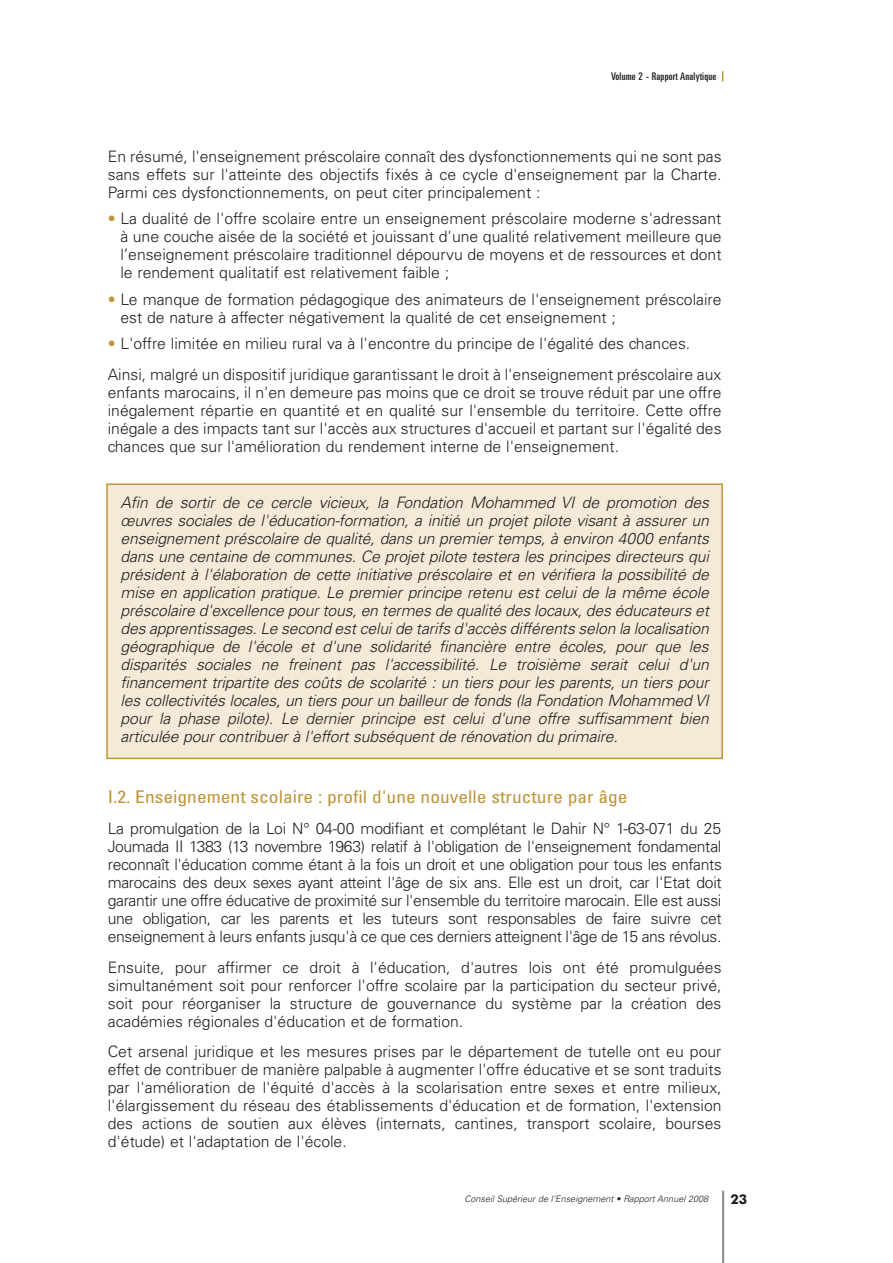
<style>
.page{position:relative;width:893px;height:1263px;background:#fff}
.page>*{position:absolute;margin:0;border:0;box-sizing:border-box;transform-origin:0 0}
.t1{font:condensed 17.55px "Univers";color:#c09437;scale:1.11 1}
.t2{font:300 15.75px/18px "Univers";color:#231f20;text-align:justify}
.t3{font:italic 300 15.75px/18px "Univers";letter-spacing:-.01em;color:#231f20;text-align:justify}
.t4{font:700 13.5px "Futura BT";color:#231f20}
.t5{font:ultra-condensed 10.5px "Univers";letter-spacing:.02em;color:#231f20;scale:1.1 1}
.t6{font:italic 300 9px "Univers";color:#231f20}
.s1{color:#c09437}
</style>
<div class="page">
<div style="left:107px;top:484px;width:615px;height:274px;background:#f4ead7"></div>
<div style="left:106px;top:483px;width:617px;height:276px;border:2px solid #c09437"></div>
<hr style="left:722px;top:1191px;width:2px;height:72px;background:#939598">
<p class="t5" style="left:611px;top:72px;width:97px">Volume 2 - Rapport Analytique</p>
<p class="t2" style="left:108px;top:149px;width:615px">En résumé, l'enseignement préscolaire connaît des dysfonctionnements qui ne sont pas sans effets sur l'atteinte des objectifs fixés à ce cycle d'enseignement par la Charte.<br>Parmi ces dysfonctionnements, on peut citer principalement :</p>
<p class="t2" style="left:120px;top:211px;width:603px;text-indent:-13px"><span class="s1">•</span> La dualité de l'offre scolaire entre un enseignement préscolaire moderne s'adressant à une couche aisée de la société et jouissant d'une qualité relativement meilleure que l’enseignement préscolaire traditionnel dépourvu de moyens et de ressources et dont le rendement qualitatif est relativement faible ;</p>
<p class="t2" style="left:120px;top:292px;width:603px;text-indent:-13px"><span class="s1">•</span> Le manque de formation pédagogique des animateurs de l'enseignement préscolaire est de nature à affecter négativement la qualité de cet enseignement ;</p>
<p class="t2" style="left:108px;top:330px;width:615px;line-height:30.8px"><span class="s1">•</span> L'offre limitée en milieu rural va à l'encontre du principe de l'égalité des chances.<br>Ainsi, malgré un dispositif juridique garantissant le droit à l'enseignement préscolaire aux</p>
<p class="t2" style="left:108px;top:385px;width:615px">enfants marocains, il n'en demeure pas moins que ce droit se trouve réduit par une offre inégalement répartie en quantité et en qualité sur l'ensemble du territoire. Cette offre inégale a des impacts tant sur l'accès aux structures d'accueil et partant sur l'égalité des chances que sur l'amélioration du rendement interne de l'enseignement.</p>
<p class="t3" style="left:121px;top:494px;width:590px">Afin de sortir de ce cercle vicieux, la Fondation Mohammed VI de promotion des œuvres sociales de l'éducation-formation, a initié un projet pilote visant à assurer un enseignement préscolaire de qualité, dans un premier temps, à environ 4000 enfants dans une centaine de communes. Ce projet pilote testera les principes directeurs qui président à l'élaboration de cette initiative préscolaire et en vérifiera la possibilité de mise en application pratique. Le premier principe retenu est celui de la même école préscolaire d'excellence pour tous, en termes de qualité des locaux, des éducateurs et des apprentissages. Le second est celui de tarifs d'accès différents selon la localisation géographique de l'école et d'une solidarité financière entre écoles, pour que les disparités sociales ne freinent pas l'accessibilité. Le troisième serait celui d'un financement tripartite des coûts de scolarité : un tiers pour les parents, un tiers pour les collectivités locales, un tiers pour un bailleur de fonds (la Fondation Mohammed VI pour la phase pilote). Le dernier principe est celui d'une offre suffisamment bien articulée pour contribuer à l'effort subséquent de rénovation du primaire.</p>
<p class="t1" style="left:108px;top:790px;width:470px">I.2. Enseignement scolaire : profil d'une nouvelle structure par âge</p>
<p class="t2" style="left:108px;top:821px;width:616px">La promulgation de la Loi N° 04-00 modifiant et complétant le Dahir N° 1-63-071 du 25<br>Joumada II 1383 (13 novembre 1963) relatif à l'obligation de l'enseignement fondamental reconnaît l'éducation comme étant à la fois un droit et une obligation pour tous les enfants marocains des deux sexes ayant atteint l'âge de six ans. Elle est un droit, car l'Etat doit garantir une offre éducative de proximité sur l'ensemble du territoire marocain. Elle est aussi une obligation, car les parents et les tuteurs sont responsables de faire suivre cet enseignement à leurs enfants jusqu'à ce que ces derniers atteignent l'âge de 15 ans révolus.</p>
<p class="t2" style="left:108px;top:959px;width:615px">Ensuite, pour affirmer ce droit à l'éducation, d'autres lois ont été promulguées simultanément soit pour renforcer l'offre scolaire par la participation du secteur privé, soit pour réorganiser la structure de gouvernance du système par la création des académies régionales d'éducation et de formation.</p>
<p class="t2" style="left:108px;top:1044px;width:615px">Cet arsenal juridique et les mesures prises par le département de tutelle ont eu pour effet de contribuer de manière palpable à augmenter l'offre éducative et se sont traduits par l'amélioration de l'équité d'accès à la scolarisation entre sexes et entre milieux, l'élargissement du réseau des établissements d'éducation et de formation, l'extension des actions de soutien aux élèves (internats, cantines, transport scolaire, bourses d'étude) et l'adaptation de l'école.</p>
<p class="t6" style="left:464px;top:1195px;width:245px">Conseil Supérieur de l'Enseignement • Rapport Annuel 2008</p>
<p class="t4" style="left:730px;top:1194px;width:18px">23</p>
</div>
